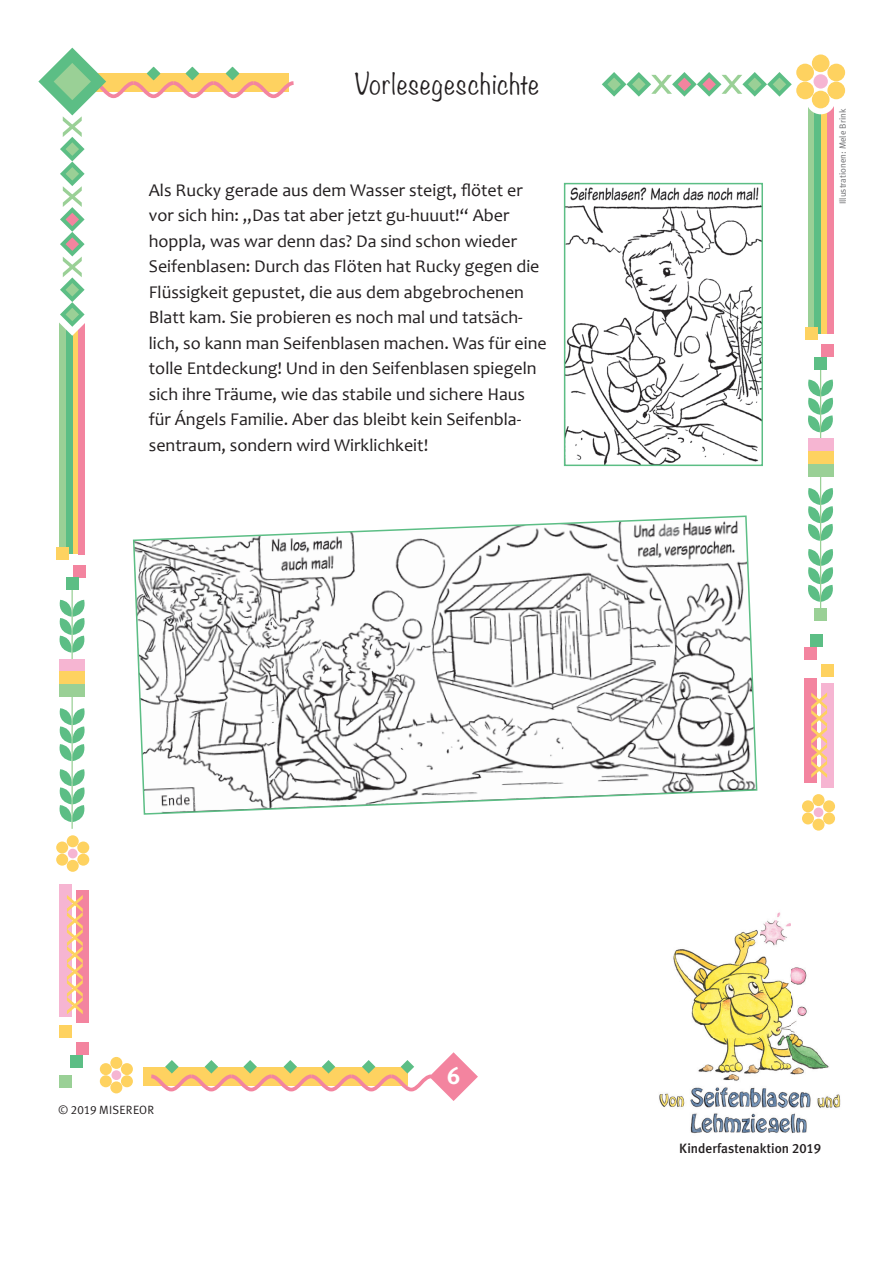
<style>
.page{position:relative;width:893px;height:1263px;background:#fff}
.page>*{position:absolute;margin:0;border:0;box-sizing:border-box;transform-origin:0 0}
.t1{font:300 25.5px "Noteworthy";letter-spacing:.04em;color:#231f20}
.t2{font:24px "Meta Plus Bold Caps";color:#fff}
.t3{font:18px/25.5px "Candara";color:#231f20}
.t4{font:500 13.5px "Meta Plus";color:#231f20}
.t5{font:12px "Meta Plus Normal";letter-spacing:.015em;color:#231f20}
.t6{font:9px "Meta Plus Normal";color:#6c6d70}
.s1{font-family:"Meta Plus Normal Caps"}
.s2{font-family:"Meta Plus Medium Caps";font-weight:400}
</style>
<div class="page">
<hr style="left:72px;top:697px;width:1px;height:132px;background:#9ad096">
<hr style="left:820px;top:476px;width:1px;height:132px;background:#9ad096">
<div style="left:69px;top:1013px;width:7px;height:7px;border:2px solid #fff;border-radius:50%"></div>
<div style="left:69px;top:1026px;width:7px;height:6px;border:2px solid #fff;border-radius:50%"></div>
<div style="left:69px;top:1038px;width:7px;height:7px;border:2px solid #fff;border-radius:50%"></div>
<div style="left:817px;top:681px;width:7px;height:7px;border:2px solid #fff;border-radius:50%"></div>
<div style="left:817px;top:669px;width:7px;height:6px;border:2px solid #fff;border-radius:50%"></div>
<div style="left:817px;top:656px;width:7px;height:7px;border:2px solid #fff;border-radius:50%"></div>
<img style="left:659px;top:1087px;width:182px;height:47px">
<div style="left:60px;top:323px;width:6px;height:231px;background:#9ad096"></div>
<div style="left:808px;top:103px;width:6px;height:231px;background:#9ad096"></div>
<div style="left:72px;top:329px;width:7px;height:225px;background:#fed260"></div>
<div style="left:821px;top:109px;width:6px;height:225px;background:#fed260"></div>
<div style="left:66px;top:329px;width:6px;height:225px;background:#5cbe85"></div>
<div style="left:814px;top:109px;width:7px;height:225px;background:#5cbe85"></div>
<div style="left:79px;top:323px;width:6px;height:231px;background:#f3849f"></div>
<div style="left:827px;top:103px;width:6px;height:231px;background:#f3849f"></div>
<svg style="left:148px;top:1052px;width:330px;height:49px"></svg>
<div style="left:56px;top:548px;width:13px;height:12px;background:#fed260"></div>
<div style="left:805px;top:327px;width:12px;height:13px;background:#fed260"></div>
<div style="left:60px;top:1025px;width:12px;height:12px;background:#fed260"></div>
<div style="left:821px;top:664px;width:12px;height:13px;background:#fed260"></div>
<div style="left:60px;top:1075px;width:12px;height:13px;background:#9ad096"></div>
<div style="left:814px;top:608px;width:13px;height:13px;background:#9ad096"></div>
<div style="left:73px;top:565px;width:12px;height:12px;background:#f3849f"></div>
<div style="left:821px;top:344px;width:13px;height:13px;background:#f3849f"></div>
<div style="left:77px;top:1042px;width:12px;height:13px;background:#f3849f"></div>
<div style="left:804px;top:647px;width:12px;height:12px;background:#f3849f"></div>
<div style="left:70px;top:1055px;width:13px;height:12px;background:#5cbe85"></div>
<div style="left:810px;top:634px;width:13px;height:13px;background:#5cbe85"></div>
<svg style="left:38px;top:48px;width:256px;height:288px"></svg>
<hr style="left:72px;top:588px;width:1px;height:72px;background:#9ad096">
<svg style="left:59px;top:600px;width:26px;height:53px"></svg>
<hr style="left:820px;top:368px;width:1px;height:72px;background:#9ad096">
<svg style="left:808px;top:379px;width:25px;height:53px"></svg>
<svg style="left:59px;top:708px;width:26px;height:53px"></svg>
<svg style="left:808px;top:488px;width:25px;height:53px"></svg>
<svg style="left:59px;top:769px;width:26px;height:53px"></svg>
<svg style="left:808px;top:549px;width:25px;height:53px"></svg>
<div style="left:60px;top:659px;width:25px;height:12px;background:#f6b5d2"></div>
<div style="left:808px;top:438px;width:25px;height:13px;background:#f6b5d2"></div>
<div style="left:60px;top:671px;width:25px;height:13px;background:#fed260"></div>
<div style="left:808px;top:451px;width:25px;height:13px;background:#fed260"></div>
<div style="left:60px;top:684px;width:25px;height:13px;background:#9ad096"></div>
<div style="left:808px;top:464px;width:25px;height:13px;background:#9ad096"></div>
<div style="left:60px;top:884px;width:12px;height:133px;background:#f6b5d2"></div>
<div style="left:821px;top:683px;width:12px;height:104px;background:#f6b5d2"></div>
<div style="left:77px;top:891px;width:12px;height:132px;background:#f3849f"></div>
<div style="left:804px;top:678px;width:12px;height:104px;background:#f3849f"></div>
<div style="left:68px;top:849px;width:10px;height:9px;background:#f6b5d2;border-radius:50%"></div>
<div style="left:67px;top:835px;width:12px;height:12px;background:#fed260;border-radius:50%"></div>
<div style="left:77px;top:841px;width:12px;height:12px;background:#fed260;border-radius:50%"></div>
<div style="left:56px;top:841px;width:12px;height:12px;background:#fed260;border-radius:50%"></div>
<div style="left:77px;top:854px;width:12px;height:12px;background:#fed260;border-radius:50%"></div>
<div style="left:56px;top:854px;width:12px;height:12px;background:#fed260;border-radius:50%"></div>
<div style="left:67px;top:860px;width:12px;height:12px;background:#fed260;border-radius:50%"></div>
<div style="left:814px;top:807px;width:9px;height:10px;background:#f6b5d2;border-radius:50%"></div>
<div style="left:812px;top:794px;width:12px;height:12px;background:#fed260;border-radius:50%"></div>
<div style="left:823px;top:800px;width:12px;height:12px;background:#fed260;border-radius:50%"></div>
<div style="left:802px;top:800px;width:12px;height:12px;background:#fed260;border-radius:50%"></div>
<div style="left:823px;top:812px;width:12px;height:12px;background:#fed260;border-radius:50%"></div>
<div style="left:802px;top:812px;width:12px;height:12px;background:#fed260;border-radius:50%"></div>
<div style="left:812px;top:819px;width:12px;height:12px;background:#fed260;border-radius:50%"></div>
<svg style="left:806px;top:85px;width:29px;height:29px"></svg>
<div style="left:112px;top:1070px;width:9px;height:10px;background:#f6b5d2;border-radius:50%"></div>
<div style="left:110px;top:1057px;width:12px;height:12px;background:#fed260;border-radius:50%"></div>
<div style="left:121px;top:1063px;width:12px;height:12px;background:#fed260;border-radius:50%"></div>
<div style="left:100px;top:1063px;width:12px;height:12px;background:#fed260;border-radius:50%"></div>
<div style="left:121px;top:1075px;width:12px;height:12px;background:#fed260;border-radius:50%"></div>
<div style="left:100px;top:1075px;width:12px;height:12px;background:#fed260;border-radius:50%"></div>
<div style="left:110px;top:1081px;width:12px;height:12px;background:#fed260;border-radius:50%"></div>
<svg style="left:67px;top:895px;width:16px;height:119px"></svg>
<svg style="left:811px;top:692px;width:16px;height:86px"></svg>
<div style="left:813px;top:74px;width:15px;height:15px;background:#f6b5d2;border-radius:50%"></div>
<div style="left:812px;top:54px;width:17px;height:18px;background:#fed260;border-radius:50%"></div>
<div style="left:827px;top:64px;width:18px;height:17px;background:#fed260;border-radius:50%"></div>
<div style="left:796px;top:64px;width:18px;height:17px;background:#fed260;border-radius:50%"></div>
<div style="left:827px;top:82px;width:18px;height:17px;background:#fed260;border-radius:50%"></div>
<div style="left:796px;top:82px;width:18px;height:17px;background:#fed260;border-radius:50%"></div>
<div style="left:812px;top:91px;width:17px;height:17px;background:#fed260;border-radius:50%"></div>
<div style="left:66px;top:577px;width:13px;height:13px;background:#5cbe85"></div>
<div style="left:814px;top:357px;width:13px;height:13px;background:#5cbe85"></div>
<svg style="left:602px;top:72px;width:190px;height:25px"></svg>
<img style="left:567px;top:187px;width:193px;height:276px">
<div style="left:564px;top:183px;width:199px;height:283px;border:2px solid #5cbe85"></div>
<svg style="left:133px;top:515px;width:625px;height:300px"></svg>
<img style="left:673px;top:912px;width:156px;height:169px">
<img style="left:716px;top:1075px;width:17px;height:6px">
<h1 class="t1" style="left:354px;top:62px;width:186px">Vorlesegeschichte</h1>
<p class="t3" style="left:149px;top:177px;width:399px">Als Rucky gerade aus dem Wasser steigt, flötet er vor sich hin: „Das tat aber jetzt gu-huuut!“ Aber hoppla, was war denn das? Da sind schon wieder Seifenblasen: Durch das Flöten hat Rucky gegen die Flüssigkeit gepustet, die aus dem abgebrochenen Blatt kam. Sie probieren es noch mal und tatsäch&shy;lich, so kann man Seifenblasen machen. Was für eine tolle Entdeckung! Und in den Seifenblasen spiegeln sich ihre Träume, wie das stabile und sichere Haus für Ángels Familie. Aber das bleibt kein Seifenbla&shy;sentraum, sondern wird Wirklichkeit!</p>
<p class="t6" style="left:837px;top:204px;width:97px;rotate:-90deg">Illustrationen: Mele Brink</p>
<p class="t5" style="left:59px;top:1102px;width:97px">© <span class="s1">2019</span> MISEREOR</p>
<h2 class="t2" style="left:447px;top:1061px;width:14px">6</h2>
<p class="t4" style="left:679px;top:1140px;width:143px">Kinderfastenaktion <span class="s2">2019</span></p>
</div>
